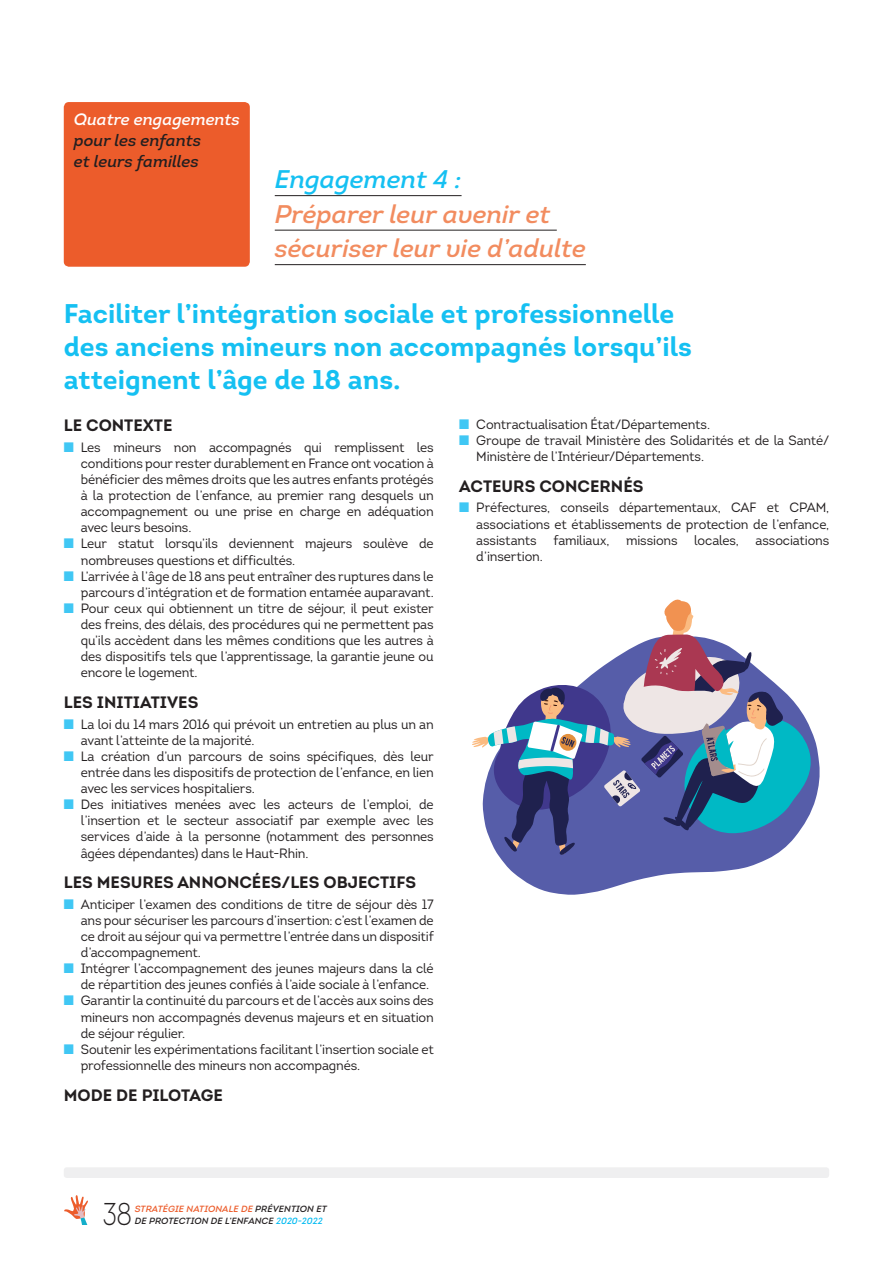
<style>
.page{position:relative;width:893px;height:1263px;background:#fff}
.page>*{position:absolute;margin:0;border:0;box-sizing:border-box;transform-origin:0 0}
.t1{font:300 31.5px "Intro";color:#231f20;scale:.8 1}
.t2{font:700 27px/33px "Intro";color:#15c0f2}
.t3{font:italic 600 25.5px/34.5px "Intro";color:#f28c5f}
.t4{font:italic 600 25.5px "Intro";color:#15c0f2}
.t5{font:700 16.5px "Intro";color:#231f20}
.t6{font:italic 600 16.5px/21px "Intro";color:#231f20}
.t7{font:italic 600 16.5px "Intro";color:#fff}
.t8{font:13.5px/16px "Intro";letter-spacing:-.01em;color:#231f20;text-align:justify;scale:.95 1}
.t9{font:italic 600 9px/12px "Intro";letter-spacing:.01em;color:#231f20}
.s1{color:#40c7f4}
.s2{color:#ec5c2b}
.s3{color:#00baf1}
</style>
<div class="page">
<svg style="left:64px;top:1195px;width:24px;height:30px"></svg>
<div style="left:64px;top:1167px;width:765px;height:11px;background:#efeff0;border-radius:3px"></div>
<svg style="left:498px;top:735px;width:322px;height:160px"></svg>
<svg style="left:472px;top:599px;width:341px;height:256px"></svg>
<div style="left:64px;top:102px;width:186px;height:165px;background:#ec5c2b;border-radius:5px"></div>
<hr style="left:275px;top:195px;width:187px;height:1px;background:#231f20">
<hr style="left:275px;top:230px;width:282px;height:1px;background:#231f20">
<hr style="left:275px;top:264px;width:311px;height:1px;background:#231f20">
<p class="t7" style="left:74px;top:109px;width:168px">Quatre engagements</p>
<p class="t6" style="left:74px;top:130px;width:129px">pour les enfants et leurs familles</p>
<h3 class="t4" style="left:275px;top:163px;width:188px">Engagement 4 :</h3>
<h3 class="t3" style="left:275px;top:196px;width:313px">Préparer leur avenir et sécuriser leur vie d’adulte</h3>
<h2 class="t2" style="left:64px;top:297px;width:630px">Faciliter l’intégration sociale et professionnelle des anciens mineurs non accompagnés lorsqu’ils atteignent l’âge de 18 ans.</h2>
<p class="t5" style="left:64px;top:415px;width:110px">LE CONTEXTE</p>
<p class="t8" style="left:81px;top:439px;width:373px;text-indent:-17px"><span class="s1">■</span> Les mineurs non accompagnés qui remplissent les conditions pour rester durablement en France ont vocation à bénéficier des mêmes droits que les autres enfants protégés à la protection de l’enfance, au premier rang desquels un accompagnement ou une prise en charge en adéquation avec leurs besoins.</p>
<p class="t8" style="left:81px;top:536px;width:373px;text-indent:-17px"><span class="s1">■</span> Leur statut lorsqu’ils deviennent majeurs soulève de nombreuses questions et difficultés.</p>
<p class="t8" style="left:64px;top:568px;width:391px;text-align:right"><span class="s1">■</span> L’arrivée à l’âge de 18 ans peut entraîner des ruptures dans le parcours d’intégration et de formation entamée auparavant.</p>
<p class="t8" style="left:81px;top:600px;width:373px;text-indent:-17px"><span class="s1">■</span> Pour ceux qui obtiennent un titre de séjour, il peut exister des freins, des délais, des procédures qui ne permettent pas qu’ils accèdent dans les mêmes conditions que les autres à des dispositifs tels que l’apprentissage, la garantie jeune ou encore le logement.</p>
<p class="t5" style="left:64px;top:692px;width:136px">LES INITIATIVES</p>
<p class="t8" style="left:81px;top:716px;width:373px;text-indent:-17px"><span class="s1">■</span> La loi du 14 mars 2016 qui prévoit un entretien au plus un an avant l’atteinte de la majorité.</p>
<p class="t8" style="left:81px;top:748px;width:373px;text-indent:-17px"><span class="s1">■</span> La création d’un parcours de soins spécifiques, dès leur entrée dans les dispositifs de protection de l’enfance, en lien avec les services hospitaliers.</p>
<p class="t8" style="left:81px;top:796px;width:373px;text-indent:-17px"><span class="s1">■</span> Des initiatives menées avec les acteurs de l’emploi, de l’insertion et le secteur associatif par exemple avec les services d’aide à la personne (notamment des personnes âgées dépendantes) dans le Haut-Rhin.</p>
<p class="t5" style="left:64px;top:872px;width:354px">LES MESURES ANNONCÉES/LES OBJECTIFS</p>
<p class="t8" style="left:81px;top:896px;width:373px;text-indent:-17px"><span class="s1">■</span> Anticiper l’examen des conditions de titre de séjour dès 17 ans pour sécuriser les parcours d’insertion: c’est l’examen de ce droit au séjour qui va permettre l’entrée dans un dispositif d’accompagnement.</p>
<p class="t8" style="left:81px;top:960px;width:373px;text-indent:-17px"><span class="s1">■</span> Intégrer l’accompagnement des jeunes majeurs dans la clé de répartition des jeunes confiés à l’aide sociale à l’enfance.</p>
<p class="t8" style="left:81px;top:993px;width:373px;text-indent:-17px"><span class="s1">■</span> Garantir la continuité du parcours et de l’accès aux soins des mineurs non accompagnés devenus majeurs et en situation de séjour régulier.</p>
<p class="t8" style="left:81px;top:1041px;width:373px;text-indent:-17px"><span class="s1">■</span> Soutenir les expérimentations facilitant l’insertion sociale et professionnelle des mineurs non accompagnés.</p>
<p class="t5" style="left:64px;top:1084px;width:161px">MODE DE PILOTAGE</p>
<p class="t8" style="left:459px;top:416px;width:265px"><span class="s1">■</span> Contractualisation État/Départements.</p>
<p class="t8" style="left:476px;top:432px;width:373px;text-indent:-17px"><span class="s1">■</span> Groupe de travail Ministère des Solidarités et de la Santé/<br>Ministère de l’Intérieur/Départements.</p>
<p class="t5" style="left:459px;top:476px;width:186px">ACTEURS CONCERNÉS</p>
<p class="t8" style="left:476px;top:500px;width:373px;text-indent:-17px"><span class="s1">■</span> Préfectures, conseils départementaux, CAF et CPAM, associations et établissements de protection de l’enfance, assistants familiaux, missions locales, associations d’insertion.</p>
<h1 class="t1" style="left:102px;top:1194px;width:39px">38</h1>
<p class="t9" style="left:135px;top:1203px;width:193px"><span class="s2">STRATÉGIE NATIONALE DE</span> PRÉVENTION ET<br>DE PROTECTION DE L’ENFANCE <span class="s3">2020-2022</span></p>
</div>
